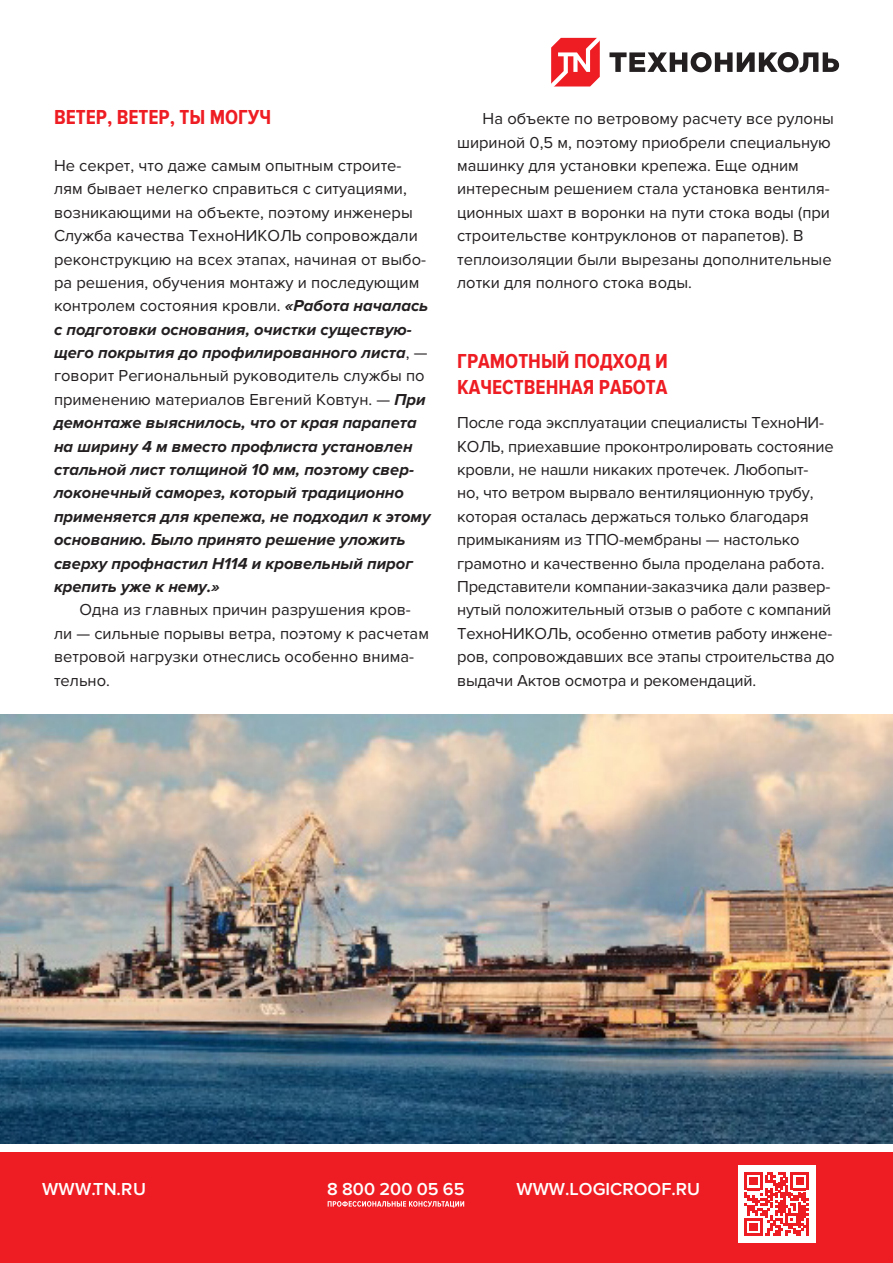
<style>
.page{position:relative;width:893px;height:1263px;background:#fff}
.page>*{position:absolute;margin:0;border:0;box-sizing:border-box;transform-origin:0 0}
.Подзаголовок{font:700 21px/25.2px "Proxima Nova Cond";color:#ee1d23}
.t1{font:600 18px "Proxima Nova";color:#fff}
.текст{font:16.5px/23.4px "Proxima Nova";letter-spacing:-.01em;color:#231f20}
.текст-2{font:italic 700 16.5px/23.4px "Proxima Nova";color:#231f20}
.s1{font-weight:400;font-style:normal}
</style>
<div class="page">
<svg style="left:551px;top:38px;width:49px;height:48px"></svg>
<svg style="left:609px;top:52px;width:230px;height:20px"></svg>
<img style="left:0;top:714px;width:893px;height:430px">
<div style="left:0;top:1152px;width:893px;height:111px;background:#ee1d23"></div>
<div style="left:738px;top:1165px;width:77px;height:78px;background:#fff"></div>
<svg style="left:745px;top:1172px;width:64px;height:63px"></svg>
<hr style="left:806px;top:1218px;width:3px;height:17px;background:#ee1d23">
<svg style="left:328px;top:1201px;width:136px;height:6px"></svg>
<p class="Подзаголовок" style="left:54px;top:105px;width:219px">ВЕТЕР, ВЕТЕР, ТЫ МОГУЧ</p>
<p class="текст-2" style="left:54px;top:154px;width:378px"><span class="s1">Не секрет, что даже самым опытным строите&shy;лям бывает нелегко справиться с ситуациями, возникающими на объекте, поэтому инженеры Служба качества ТехноНИКОЛЬ сопровождали реконструкцию на всех этапах, начиная от выбо&shy;ра решения, обучения монтажу и последующим контролем состояния кровли.</span> «Работа началась с подготовки основания, очистки существую&shy;щего покрытия до профилированного листа<span class="s1">, — говорит Региональный руководитель службы по применению материалов Евгений Ковтун. —</span> При демонтаже выяснилось, что от края парапета на ширину 4 м вместо профлиста установлен стальной лист толщиной 10 мм, поэтому свер&shy;локонечный саморез, который традиционно применяется для крепежа, не подходил к этому основанию. Было принято решение уложить сверху профнастил Н114 и кровельный пирог крепить уже к нему.»</p>
<p class="текст" style="left:54px;top:598px;width:376px;text-indent:26px">Одна из главных причин разрушения кров&shy;ли — сильные порывы ветра, поэтому к расчетам ветровой нагрузки отнеслись особенно внима&shy;тельно.</p>
<p class="текст" style="left:457px;top:107px;width:378px;text-indent:26px">На объекте по ветровому расчету все рулоны шириной 0,5 м, поэтому приобрели специальную машинку для установки крепежа. Еще одним интересным решением стала установка вентиля&shy;ционных шахт в воронки на пути стока воды (при строительстве контруклонов от парапетов). В теплоизоляции были вырезаны дополнительные лотки для полного стока воды.</p>
<p class="Подзаголовок" style="left:457px;top:349px;width:212px">ГРАМОТНЫЙ ПОДХОД И<br>КАЧЕСТВЕННАЯ РАБОТА</p>
<p class="текст" style="left:457px;top:411px;width:379px">После года эксплуатации специалисты ТехноНИ-КОЛЬ, приехавшие проконтролировать состояние кровли, не нашли никаких протечек. Любопыт&shy;но, что ветром вырвало вентиляционную трубу, которая осталась держаться только благодаря примыканиям из ТПО-мембраны — настолько грамотно и качественно была проделана работа.<br>Представители компании-заказчика дали развер&shy;нутый положительный отзыв о работе с компаний ТехноНИКОЛЬ, особенно отметив работу инжене&shy;ров, сопровождавших все этапы строительства до выдачи Актов осмотра и рекомендаций.</p>
<p class="t1" style="left:42px;top:1179px;width:105px">WWW.TN.RU</p>
<p class="t1" style="left:327px;top:1179px;width:139px">8 800 200 05 65</p>
<p class="t1" style="left:516px;top:1179px;width:185px">WWW.LOGICROOF.RU</p>
</div>
